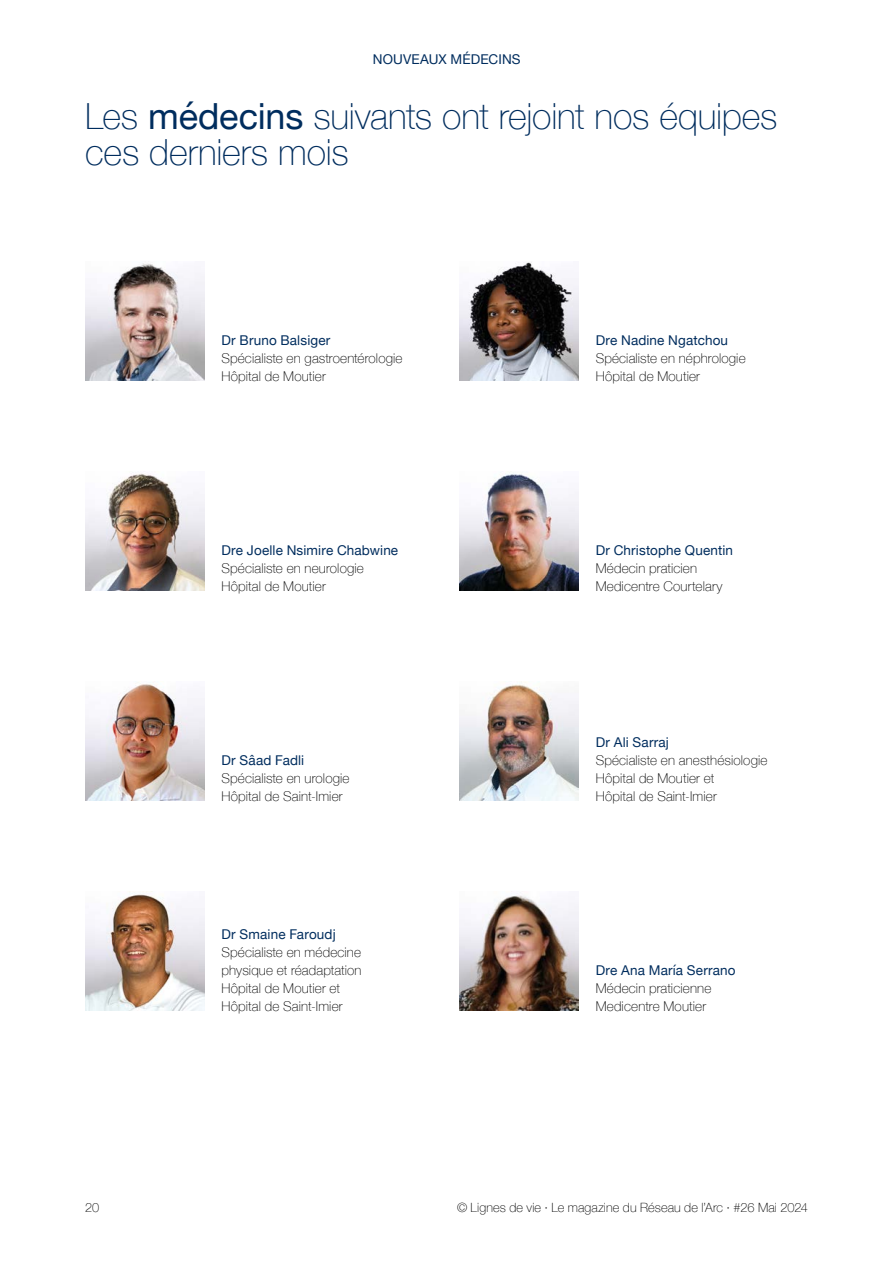
<style>
.page{position:relative;width:893px;height:1263px;background:#fff}
.page>*{position:absolute;margin:0;border:0;box-sizing:border-box;transform-origin:0 0}
.t1{font:100 36px/36px "Helvetica Neue";letter-spacing:-.005em;color:#002d5e}
.t2{font:100 13.5px/18px "Helvetica Neue";letter-spacing:.01em;color:#000}
.t3{font:13.5px "Helvetica Neue";letter-spacing:.01em;color:#002d5e}
.t4{font:100 12.75px "Helvetica Neue";letter-spacing:.005em;color:#000}
.s1{font-weight:400}
</style>
<div class="page">
<img style="left:85px;top:263px;width:120px;height:118px">
<img style="left:459px;top:262px;width:120px;height:119px">
<img style="left:459px;top:473px;width:120px;height:118px">
<img style="left:85px;top:473px;width:120px;height:118px">
<img style="left:459px;top:681px;width:120px;height:120px">
<img style="left:85px;top:684px;width:120px;height:117px">
<img style="left:459px;top:895px;width:120px;height:116px">
<img style="left:85px;top:891px;width:120px;height:120px">
<p class="t3" style="left:373px;top:49px;width:149px">NOUVEAUX MÉDECINS</p>
<h1 class="t1" style="left:85px;top:96px;width:694px">Les <span class="s1">médecins</span> suivants ont rejoint nos équipes ces derniers mois</h1>
<p class="t3" style="left:222px;top:330px;width:110px">Dr Bruno Balsiger</p>
<p class="t2" style="left:222px;top:348px;width:182px">Spécialiste en gastroentérologie<br>Hôpital de Moutier</p>
<p class="t3" style="left:222px;top:540px;width:178px">Dre Joelle Nsimire Chabwine</p>
<p class="t2" style="left:222px;top:558px;width:144px">Spécialiste en neurologie<br>Hôpital de Moutier</p>
<p class="t3" style="left:222px;top:750px;width:84px">Dr Sâad Fadli</p>
<p class="t2" style="left:222px;top:768px;width:129px">Spécialiste en urologie<br>Hôpital de Saint-Imier</p>
<p class="t3" style="left:222px;top:924px;width:116px">Dr Smaine Faroudj</p>
<p class="t2" style="left:222px;top:942px;width:142px">Spécialiste en médecine physique et réadaptation<br>Hôpital de Moutier et<br>Hôpital de Saint-Imier</p>
<p class="t3" style="left:596px;top:330px;width:134px">Dre Nadine Ngatchou</p>
<p class="t2" style="left:596px;top:348px;width:151px">Spécialiste en néphrologie<br>Hôpital de Moutier</p>
<p class="t3" style="left:596px;top:540px;width:139px">Dr Christophe Quentin</p>
<p class="t2" style="left:596px;top:558px;width:128px">Médecin praticien<br>Medicentre Courtelary</p>
<p class="t3" style="left:596px;top:732px;width:75px">Dr Ali Sarraj</p>
<p class="t2" style="left:596px;top:750px;width:173px">Spécialiste en anesthésiologie<br>Hôpital de Moutier et<br>Hôpital de Saint-Imier</p>
<p class="t3" style="left:596px;top:960px;width:141px">Dre Ana María Serrano</p>
<p class="t2" style="left:596px;top:978px;width:117px">Médecin praticienne<br>Medicentre Moutier</p>
<p class="t4" style="left:85px;top:1198px;width:16px">20</p>
<p class="t4" style="left:457px;top:1198px;width:352px">© Lignes de vie · Le magazine du Réseau de l’Arc · #26 Mai 2024</p>
</div>
